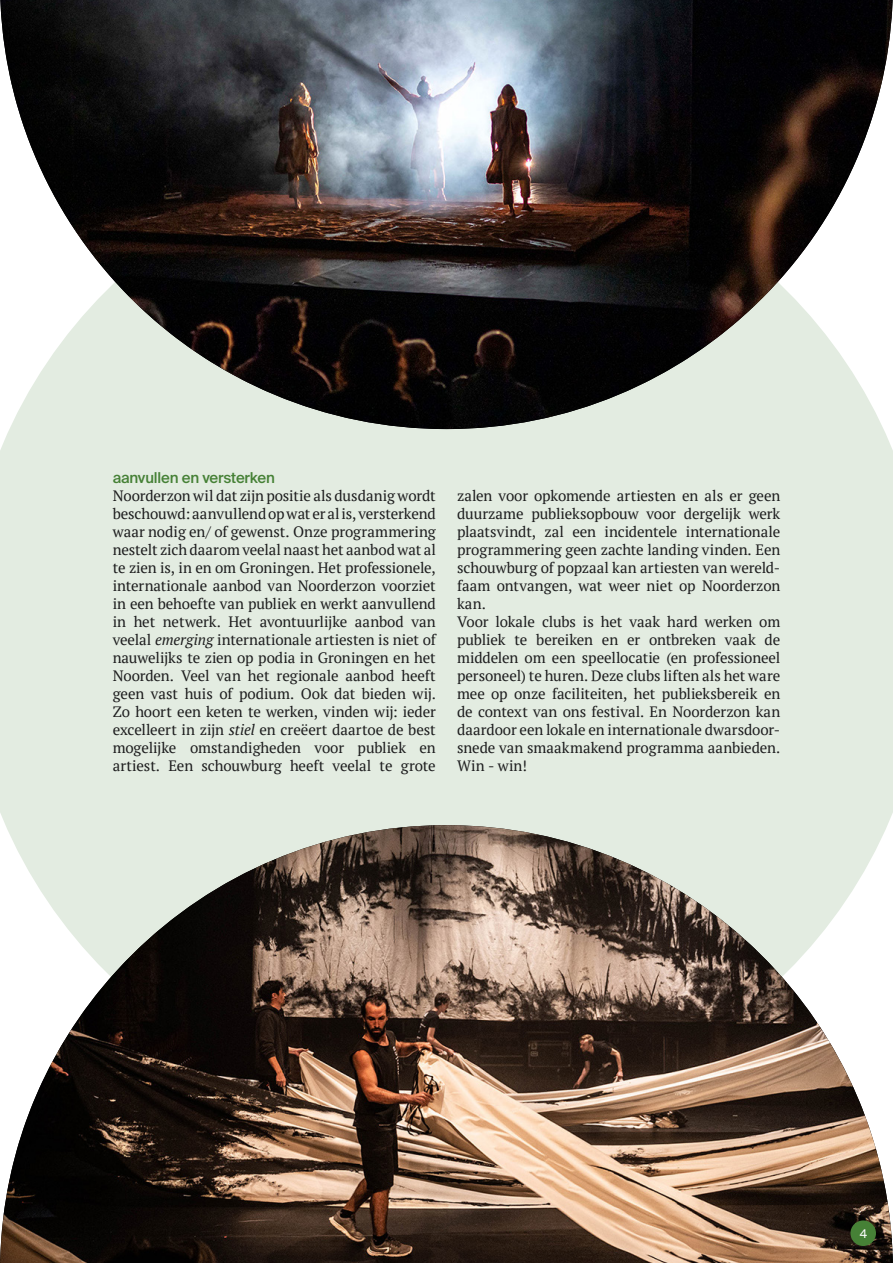
<style>
.page{position:relative;width:893px;height:1263px;background:#fff}
.page>*{position:absolute;margin:0;border:0;box-sizing:border-box;transform-origin:0 0}
.t1{font:15px/18px "PT Serif";letter-spacing:-.01em;color:#1d1d1e;text-align:justify}
.t2{font:500 15px "Noorderzon";letter-spacing:-.01em;color:#468136}
.t3{font:12px "Noorderzon";color:#fff}
.s1{font-style:italic}
</style>
<div class="page">
<div style="left:0;top:429px;width:893px;height:396px;background:#e3ece1"></div>
<img style="left:0;top:0;width:893px;height:429px">
<img style="left:0;top:825px;width:893px;height:438px">
<div style="left:850px;top:1220px;width:26px;height:26px;background:#468136;border-radius:50%"></div>
<p class="t2" style="left:113px;top:469px;width:164px">aanvullen en versterken</p>
<p class="t1" style="left:113px;top:487px;width:325px">Noorderzon wil dat zijn positie als dusdanig wordt beschouwd: aanvullend op wat er al is, versterkend waar nodig en/ of gewenst. Onze programmering nestelt zich daarom veelal naast het aanbod wat al te zien is, in en om Groningen. Het professionele, internationale aanbod van Noorderzon voorziet in een behoefte van publiek en werkt aanvullend in het netwerk. Het avontuurlijke aanbod van veelal <span class="s1">emerging</span> internationale artiesten is niet of nauwelijks te zien op podia in Groningen en het Noorden. Veel van het regionale aanbod heeft geen vast huis of podium. Ook dat bieden wij.<br>Zo hoort een keten te werken, vinden wij: ieder excelleert in zijn <span class="s1">stiel</span> en creëert daartoe de best mogelijke omstandigheden voor publiek en artiest. Een schouwburg heeft veelal te grote</p>
<p class="t1" style="left:457px;top:487px;width:325px;text-align:left">zalen voor opkomende artiesten en als er geen duurzame publieksopbouw voor dergelijk werk plaatsvindt, zal een incidentele internationale programmering geen zachte landing vinden. Een schouwburg of popzaal kan artiesten van wereld&shy;faam ontvangen, wat weer niet op Noorderzon kan.<br>Voor lokale clubs is het vaak hard werken om publiek te bereiken en er ontbreken vaak de middelen om een speellocatie (en professioneel personeel) te huren. Deze clubs liften als het ware mee op onze faciliteiten, het publieksbereik en de context van ons festival. En Noorderzon kan daardoor een lokale en internationale dwarsdoor&shy;snede van smaakmakend programma aanbieden.<br>Win - win!</p>
<p class="t3" style="left:860px;top:1226px;width:9px">4</p>
</div>
